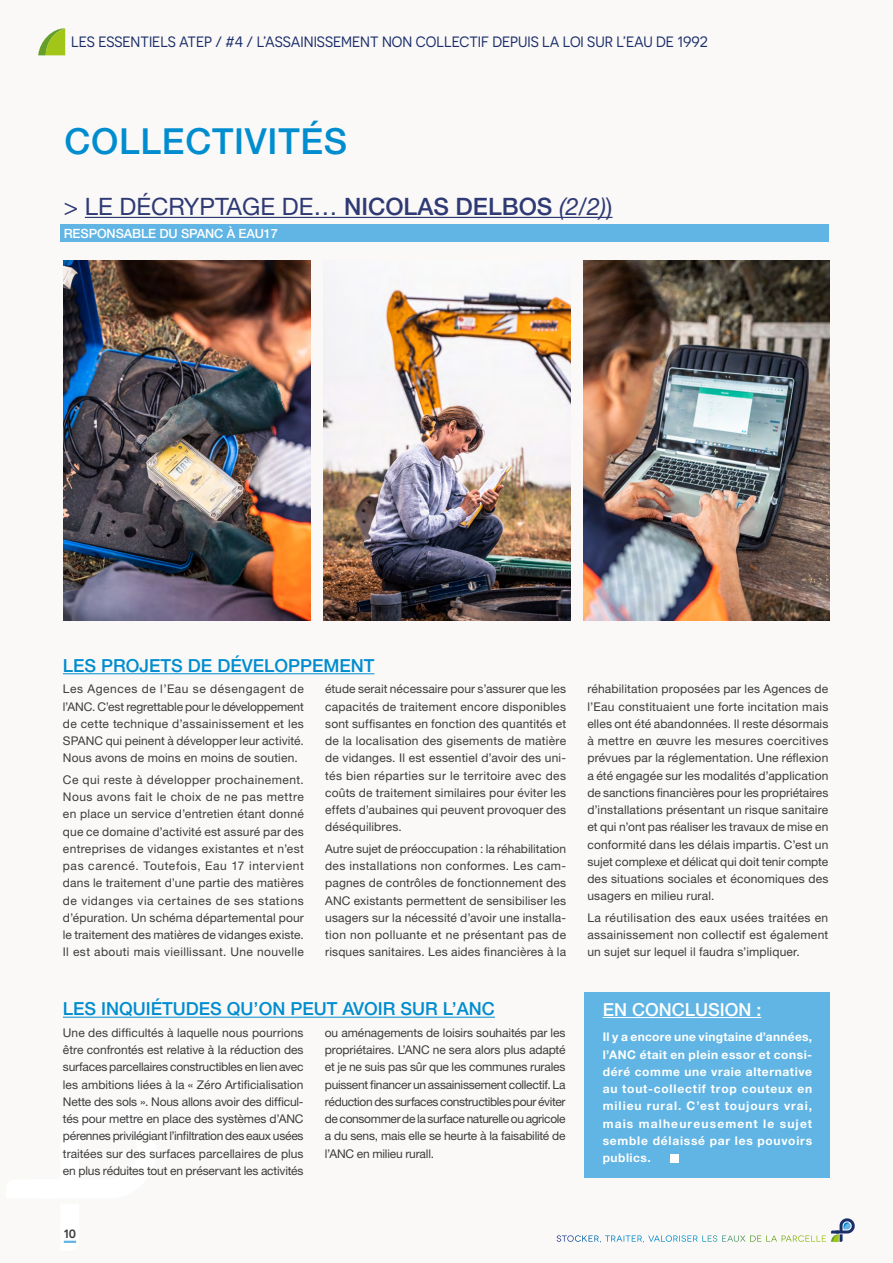
<style>
.page{position:relative;width:893px;height:1263px;background:#faf9f8}
.page>*{position:absolute;margin:0;border:0;box-sizing:border-box;transform-origin:0 0}
.t1{font:500 36px "Helvetica Neue LT Pro";letter-spacing:.02em;color:#008dcf}
.t2{font:24px "Helvetica Neue LT Pro";color:#2f3a75}
.t3{font:500 18px "Helvetica Neue LT Pro";color:#008dcf}
.t4{font:500 18px "Helvetica Neue LT Pro";color:#fff}
.t5{font:15px "Novecentosans";color:#1b2e6a}
.t6{font:500 15px "Novecentosans";color:#3c3c3b}
.t7{font:500 12.75px "Helvetica Neue LT Pro";letter-spacing:-.01em;color:#fff}
.t8{font:12px/17.2px "Helvetica Neue LT Pro";letter-spacing:.015em;color:#3c3c3b;text-align:justify}
.t9{font:700 12px/17.2px "Helvetica Neue LT Pro";letter-spacing:.065em;color:#fff;text-align:justify}
.s1{font-weight:500}
.s2{font-style:italic}
.s3{font-style:inherit}
</style>
<div class="page">
<svg style="left:557px;top:1218px;width:298px;height:24px"></svg>
<div style="left:584px;top:992px;width:245px;height:186px;background:#60b5e5"></div>
<svg style="left:38px;top:28px;width:27px;height:27px"></svg>
<div style="left:60px;top:224px;width:769px;height:17px;background:#60b5e5"></div>
<hr style="left:85px;top:217px;width:527px;height:1px;background:#2f3a75">
<hr style="left:63px;top:673px;width:311px;height:1px;background:#008dcf">
<hr style="left:63px;top:1017px;width:432px;height:1px;background:#008dcf">
<hr style="left:603px;top:1017px;width:158px;height:1px;background:#fff">
<div style="left:670px;top:1154px;width:8px;height:8px;background:#fff"></div>
<img style="left:64px;top:261px;width:246px;height:360px">
<img style="left:323px;top:289px;width:247px;height:332px">
<img style="left:583px;top:261px;width:247px;height:360px">
<p class="t5" style="left:71px;top:33px;width:638px">LES ESSENTIELS ATEP / #4 / L’ASSAINISSEMENT NON COLLECTIF DEPUIS LA LOI SUR L’EAU DE 1992</p>
<h1 class="t1" style="left:64px;top:120px;width:284px">COLLECTIVITÉS</h1>
<h2 class="t2" style="left:64px;top:192px;width:550px">&gt; LE DÉCRYPTAGE DE… <span class="s1">NICOLAS DELBOS</span> <span class="s2">(2/2)</span><span class="s3">)</span></h2>
<p class="t7" style="left:64px;top:226px;width:216px">RESPONSABLE DU SPANC À EAU17</p>
<h3 class="t3" style="left:63px;top:655px;width:313px">LES PROJETS DE DÉVELOPPEMENT</h3>
<p class="t8" style="left:63px;top:680px;width:242px">Les Agences de l’Eau se désengagent de l’ANC. C’est regrettable pour le développement de cette technique d’assainissement et les SPANC qui peinent à développer leur activité.<br>Nous avons de moins en moins de soutien.</p>
<p class="t8" style="left:63px;top:771px;width:242px">Ce qui reste à développer prochainement.<br>Nous avons fait le choix de ne pas mettre en place un service d’entretien étant donné que ce domaine d’activité est assuré par des entreprises de vidanges existantes et n’est pas carencé. Toutefois, Eau 17 intervient dans le traitement d’une partie des matières de vidanges via certaines de ses stations d’épuration. Un schéma départemental pour le traitement des matières de vidanges existe.<br>Il est abouti mais vieillissant. Une nouvelle</p>
<p class="t8" style="left:325px;top:680px;width:242px">étude serait nécessaire pour s’assurer que les capacités de traitement encore disponibles sont suffisantes en fonction des quantités et de la localisation des gisements de matière de vidanges. Il est essentiel d’avoir des uni&shy;tés bien réparties sur le territoire avec des coûts de traitement similaires pour éviter les effets d’aubaines qui peuvent provoquer des déséquilibres.</p>
<p class="t8" style="left:325px;top:840px;width:242px">Autre sujet de préoccupation : la réhabilitation des installations non conformes. Les cam&shy;pagnes de contrôles de fonctionnement des ANC existants permettent de sensibiliser les usagers sur la nécessité d’avoir une installa&shy;tion non polluante et ne présentant pas de risques sanitaires. Les aides financières à la</p>
<h3 class="t3" style="left:63px;top:998px;width:433px">LES INQUIÉTUDES QU’ON PEUT AVOIR SUR L’ANC</h3>
<p class="t8" style="left:63px;top:1024px;width:242px">Une des difficultés à laquelle nous pourrions être confrontés est relative à la réduction des surfaces parcellaires constructibles en lien avec les ambitions liées à la « Zéro Artificialisation Nette des sols ». Nous allons avoir des difficul&shy;tés pour mettre en place des systèmes d’ANC pérennes privilégiant l’infiltration des eaux usées traitées sur des surfaces parcellaires de plus en plus réduites tout en préservant les activités</p>
<p class="t8" style="left:325px;top:1024px;width:242px">ou aménagements de loisirs souhaités par les propriétaires. L’ANC ne sera alors plus adapté et je ne suis pas sûr que les communes rurales puissent financer un assainissement collectif. La réduction des surfaces constructibles pour éviter de consommer de la surface naturelle ou agricole a du sens, mais elle se heurte à la faisabilité de l’ANC en milieu rurall.</p>
<p class="t6" style="left:64px;top:1223px;width:14px">10</p>
<p class="t8" style="left:587px;top:680px;width:242px">réhabilitation proposées par les Agences de l’Eau constituaient une forte incitation mais elles ont été abandonnées. Il reste désormais à mettre en œuvre les mesures coercitives prévues par la réglementation. Une réflexion a été engagée sur les modalités d’application de sanctions financières pour les propriétaires d’installations présentant un risque sanitaire et qui n’ont pas réaliser les travaux de mise en conformité dans les délais impartis. C’est un sujet complexe et délicat qui doit tenir compte des situations sociales et économiques des usagers en milieu rural.</p>
<p class="t8" style="left:587px;top:908px;width:242px">La réutilisation des eaux usées traitées en assainissement non collectif est également un sujet sur lequel il faudra s’impliquer.</p>
<h3 class="t4" style="left:603px;top:998px;width:160px">EN CONCLUSION :</h3>
<p class="t9" style="left:603px;top:1028px;width:211px">Il y a encore une vingtaine d’années, l’ANC était en plein essor et consi&shy;déré comme une vraie alternative au tout-collectif trop couteux en milieu rural. C’est toujours vrai, mais malheureusement le sujet semble délaissé par les pouvoirs publics.</p>
</div>
